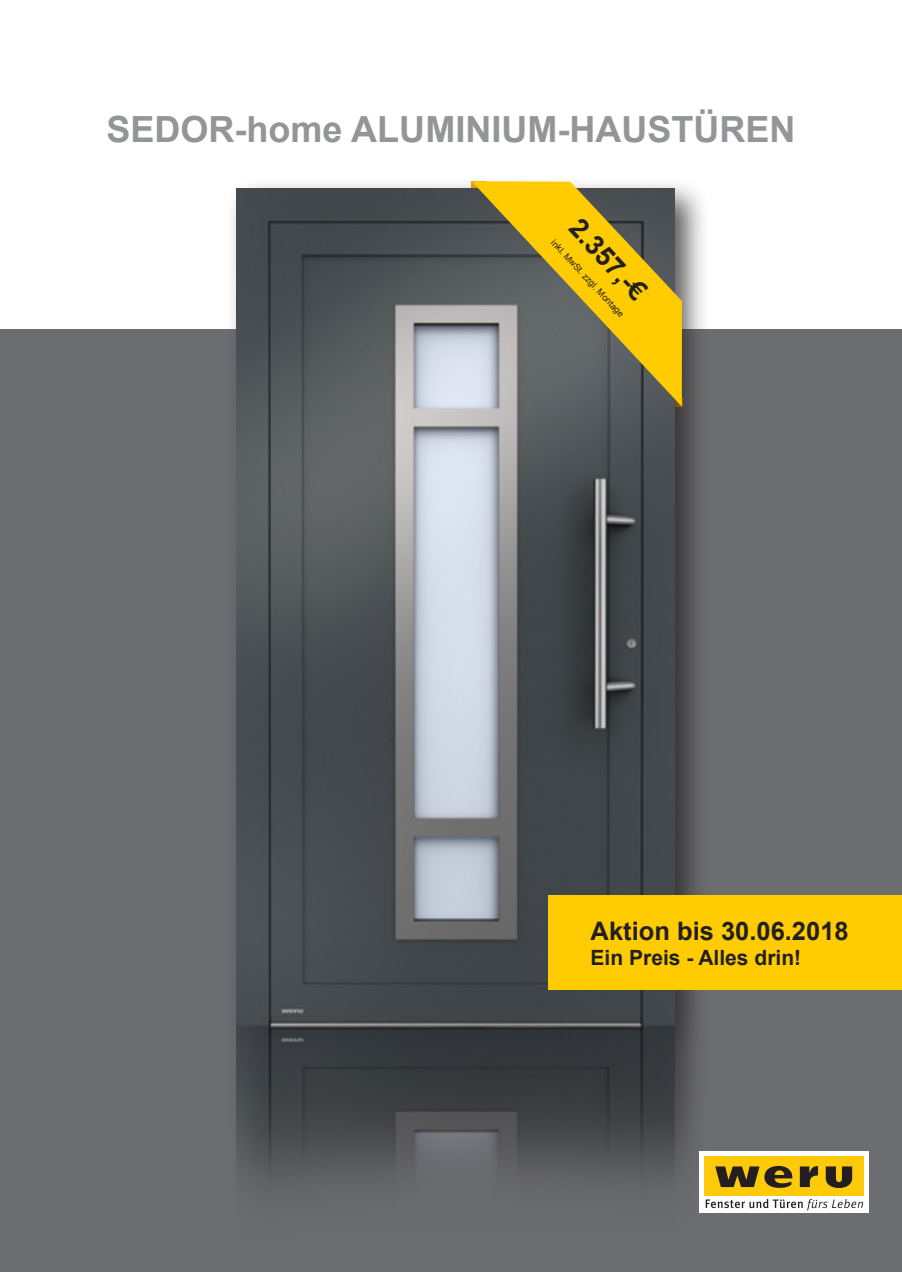
<style>
.page{position:relative;width:902px;height:1272px;background:#fff}
.page>*{position:absolute;margin:0;border:0;box-sizing:border-box;transform-origin:0 0}
.t1{font:700 36px "Arial";color:#939598}
.t2{font:700 27px "Arial";color:#231f20}
.t3{font:700 25.5px "Arial";color:#231f20}
.t4{font:700 21px "Arial";color:#231f20}
.t5{font:9px "Arial";color:#231f20}
</style>
<div class="page">
<div style="left:0;top:330px;width:901px;height:941px;background:#6c6d70"></div>
<div style="left:224px;top:176px;width:485px;height:1076px;background:#231f20;opacity:.75"></div>
<img style="left:236px;top:188px;width:438px;height:1064px">
<svg style="left:471px;top:181px;width:211px;height:225px"></svg>
<div style="left:549px;top:895px;width:352px;height:95px;background:#fecc00"></div>
<div style="left:699px;top:1151px;width:170px;height:61px;background:#fff"></div>
<svg style="left:705px;top:1199px;width:158px;height:11px"></svg>
<div style="left:704px;top:1156px;width:160px;height:39px;background:#feca0a"></div>
<svg style="left:715px;top:1165px;width:77px;height:22px"></svg>
<svg style="left:799px;top:1166px;width:18px;height:20px"></svg>
<svg style="left:825px;top:1166px;width:27px;height:21px"></svg>
<p class="t1" style="left:106px;top:105px;width:690px">SEDOR-home ALUMINIUM-HAUSTÜREN</p>
<p class="t2" style="left:587px;top:211px;width:101px;rotate:47deg">2.357,-€</p>
<p class="t5" style="left:557px;top:237px;width:104px;rotate:47deg">inkl. MwSt. zzgl. Montage</p>
<p class="t3" style="left:590px;top:913px;width:259px">Aktion bis 30.06.2018</p>
<p class="t4" style="left:590px;top:943px;width:212px">Ein Preis - Alles drin!</p>
</div>
